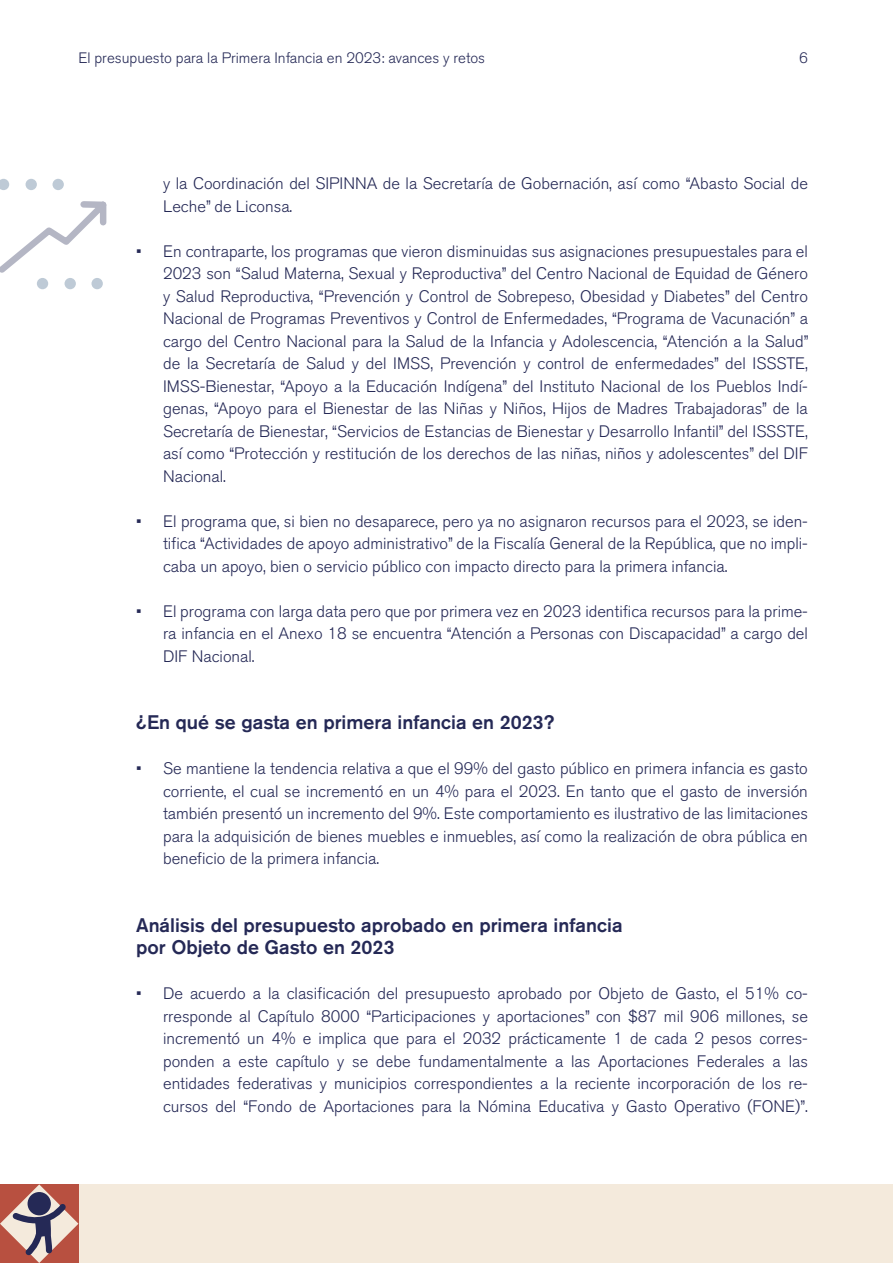
<style>
.page{position:relative;width:893px;height:1263px;background:#fff}
.page>*{position:absolute;margin:0;border:0;box-sizing:border-box;transform-origin:0 0}
.Cuerpo_de_texto{font:500 19.5px "Akzidenz Grotesk BQ";color:#252956}
.t1{font:300 16.5px/22.5px "Akzidenz Grotesk BQ";color:#252956;text-align:justify}
.t2{font:300 15px "Akzidenz Grotesk BQ";color:#252956}
</style>
<div class="page">
<div style="left:0;top:1184px;width:893px;height:79px;background:#f4eadc"></div>
<svg style="left:0;top:1184px;width:78px;height:79px"></svg>
<div style="left:28px;top:1192px;width:23px;height:23px;background:#252956;border-radius:50%"></div>
<div style="left:53px;top:179px;width:11px;height:11px;background:#becad6;border-radius:50%"></div>
<div style="left:26px;top:179px;width:11px;height:11px;background:#becad6;border-radius:50%"></div>
<svg style="left:0;top:179px;width:9px;height:11px"></svg>
<div style="left:91px;top:278px;width:12px;height:11px;background:#becad6;border-radius:50%"></div>
<div style="left:65px;top:278px;width:11px;height:11px;background:#becad6;border-radius:50%"></div>
<div style="left:37px;top:278px;width:11px;height:11px;background:#becad6;border-radius:50%"></div>
<svg style="left:0;top:201px;width:107px;height:78px"></svg>
<p class="t2" style="left:78px;top:50px;width:408px">El presupuesto para la Primera Infancia en 2023: avances y retos</p>
<p class="t2" style="left:799px;top:49px;width:10px">6</p>
<p class="t1" style="left:163px;top:172px;width:646px">y la Coordinación del SIPINNA de la Secretaría de Gobernación, así como “Abasto Social de<br>Leche” de Liconsa.</p>
<p class="t1" style="left:163px;top:240px;width:647px;text-indent:-27px">• En contraparte, los programas que vieron disminuidas sus asignaciones presupuestales para el 2023 son “Salud Materna, Sexual y Reproductiva” del Centro Nacional de Equidad de Género y Salud Reproductiva, “Prevención y Control de Sobrepeso, Obesidad y Diabetes” del Centro Nacional de Programas Preventivos y Control de Enfermedades, “Programa de Vacunación” a cargo del Centro Nacional para la Salud de la Infancia y Adolescencia, “Atención a la Salud” de la Secretaría de Salud y del IMSS, Prevención y control de enfermedades” del ISSSTE, IMSS-Bienestar, “Apoyo a la Educación Indígena” del Instituto Nacional de los Pueblos Indí&shy;genas, “Apoyo para el Bienestar de las Niñas y Niños, Hijos de Madres Trabajadoras” de la Secretaría de Bienestar, “Servicios de Estancias de Bienestar y Desarrollo Infantil” del ISSSTE, así como “Protección y restitución de los derechos de las niñas, niños y adolescentes” del DIF Nacional.</p>
<p class="t1" style="left:163px;top:510px;width:646px;text-indent:-27px">• El programa que, si bien no desaparece, pero ya no asignaron recursos para el 2023, se iden&shy;tifica “Actividades de apoyo administrativo” de la Fiscalía General de la República, que no impli&shy;caba un apoyo, bien o servicio público con impacto directo para la primera infancia.</p>
<p class="t1" style="left:163px;top:600px;width:646px;text-indent:-27px">• El programa con larga data pero que por primera vez en 2023 identifica recursos para la prime&shy;ra infancia en el Anexo 18 se encuentra “Atención a Personas con Discapacidad” a cargo del DIF Nacional.</p>
<p class="Cuerpo_de_texto" style="left:136px;top:710px;width:420px">¿En qué se gasta en primera infancia en 2023?</p>
<p class="t1" style="left:163px;top:757px;width:646px;text-indent:-27px">• Se mantiene la tendencia relativa a que el 99% del gasto público en primera infancia es gasto corriente, el cual se incrementó en un 4% para el 2023. En tanto que el gasto de inversión también presentó un incremento del 9%. Este comportamiento es ilustrativo de las limitaciones para la adquisición de bienes muebles e inmuebles, así como la realización de obra pública en beneficio de la primera infancia.</p>
<p class="Cuerpo_de_texto" style="left:136px;top:913px;width:488px">Análisis del presupuesto aprobado en primera infancia</p>
<p class="Cuerpo_de_texto" style="left:136px;top:935px;width:260px">por Objeto de Gasto en 2023</p>
<p class="t1" style="left:163px;top:982px;width:646px;text-indent:-27px">• De acuerdo a la clasificación del presupuesto aprobado por Objeto de Gasto, el 51% co&shy;rresponde al Capítulo 8000 “Participaciones y aportaciones” con $87 mil 906 millones, se incrementó un 4% e implica que para el 2032 prácticamente 1 de cada 2 pesos corres&shy;ponden a este capítulo y se debe fundamentalmente a las Aportaciones Federales a las entidades federativas y municipios correspondientes a la reciente incorporación de los re&shy;cursos del “Fondo de Aportaciones para la Nómina Educativa y Gasto Operativo (FONE)”.</p>
</div>
